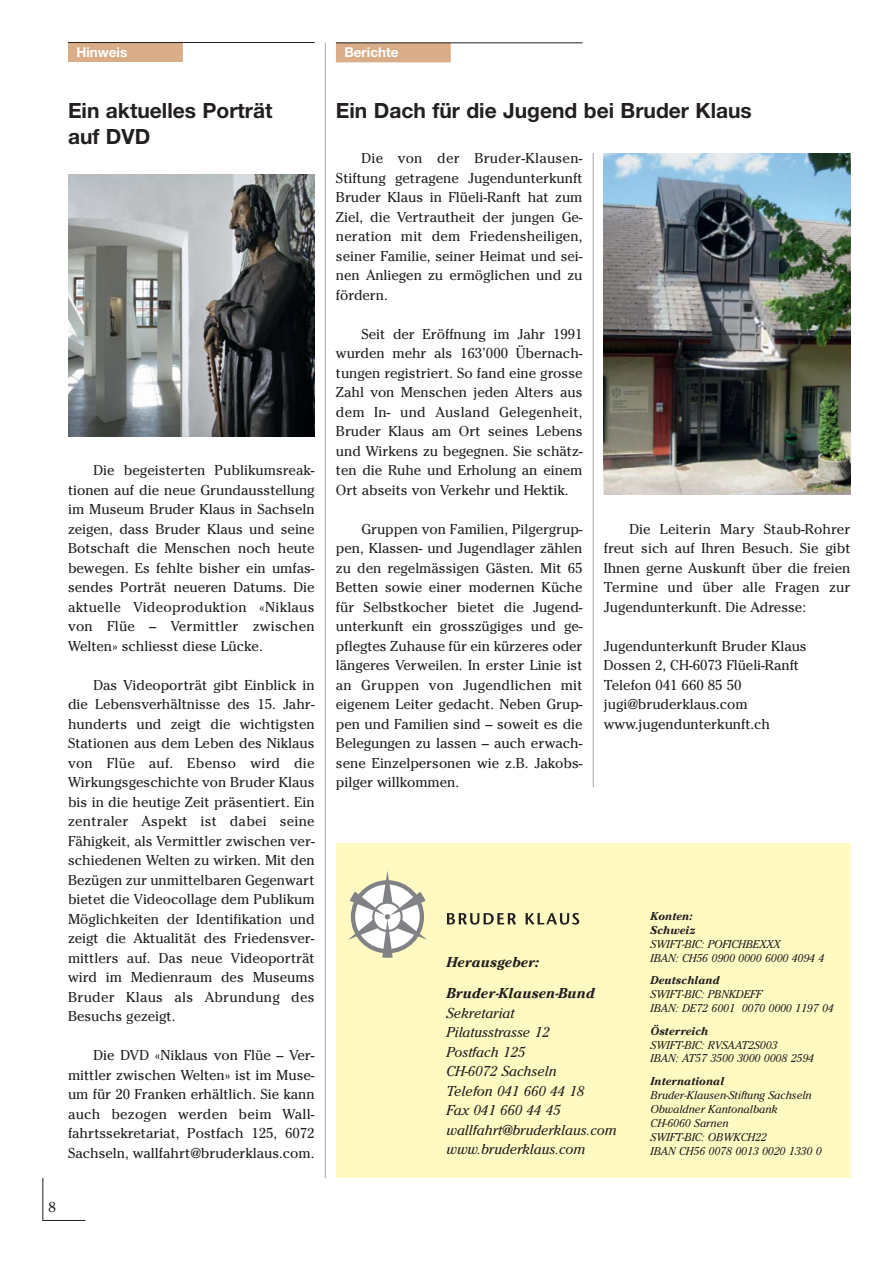
<style>
.page{position:relative;width:893px;height:1263px;background:#fff}
.page>*{position:absolute;margin:0;border:0;box-sizing:border-box;transform-origin:0 0}
.t1{font:700 21px/25.5px "Helvetica Neue";color:#231f20}
.t2{font:14.25px/19.5px "Cheltenham";color:#231f20;text-align:justify}
.t3{font:italic 14.25px/19.5px "Cheltenham";color:#231f20}
.t4{font:italic 700 14.25px "Cheltenham";color:#231f20}
.t5{font:700 13.5px "Helvetica Neue";color:#fff}
.t6{font:italic 11.25px/14px "Cheltenham";color:#231f20}
.t7{font:italic 700 11.25px/14px "Cheltenham";color:#231f20}
</style>
<div class="page">
<svg style="left:42px;top:1178px;width:44px;height:43px"></svg>
<div style="left:68px;top:43px;width:115px;height:19px;background:#d8ad87"></div>
<hr style="left:68px;top:42px;width:247px;height:1px;background:#231f20">
<hr style="left:325px;top:43px;width:1px;height:1135px;background:#a7a9ac">
<hr style="left:593px;top:153px;width:1px;height:634px;background:#a7a9ac">
<div style="left:336px;top:843px;width:514px;height:335px;background:#fffac2"></div>
<svg style="left:348px;top:871px;width:79px;height:87px"></svg>
<svg style="left:447px;top:913px;width:69px;height:12px"></svg>
<svg style="left:526px;top:913px;width:53px;height:12px"></svg>
<div style="left:336px;top:43px;width:115px;height:19px;background:#d8ad87"></div>
<hr style="left:336px;top:43px;width:247px;height:1px;background:#231f20">
<img style="left:604px;top:153px;width:246px;height:342px">
<img style="left:68px;top:174px;width:247px;height:262px">
<p class="t5" style="left:77px;top:47px;width:52px">Hinweis</p>
<h1 class="t1" style="left:68px;top:100px;width:206px">Ein aktuelles Porträt auf DVD</h1>
<p class="t2" style="left:68px;top:462px;width:248px;text-indent:26px">Die begeisterten Publikumsreak&shy;tionen auf die neue Grundausstellung im Museum Bruder Klaus in Sachseln zeigen, dass Bruder Klaus und seine Botschaft die Menschen noch heute bewegen. Es fehlte bisher ein umfas&shy;sendes Porträt neueren Datums. Die aktuelle Videoproduktion «Niklaus von Flüe – Vermittler zwischen Welten» schliesst diese Lücke.</p>
<p class="t2" style="left:68px;top:677px;width:248px;text-indent:26px">Das Videoporträt gibt Einblick in die Lebensverhältnisse des 15. Jahr&shy;hunderts und zeigt die wichtigsten Stationen aus dem Leben des Niklaus von Flüe auf. Ebenso wird die Wirkungsgeschichte von Bruder Klaus bis in die heutige Zeit präsentiert. Ein zentraler Aspekt ist dabei seine Fähigkeit, als Vermittler zwischen ver&shy;schiedenen Welten zu wirken. Mit den Bezügen zur unmittelbaren Gegenwart bietet die Videocollage dem Publikum Möglichkeiten der Identifikation und zeigt die Aktualität des Friedensver&shy;mittlers auf. Das neue Videoporträt wird im Medienraum des Museums Bruder Klaus als Abrundung des Besuchs gezeigt.</p>
<p class="t2" style="left:68px;top:1047px;width:248px;text-indent:26px">Die DVD «Niklaus von Flüe – Ver&shy;mittler zwischen Welten» ist im Muse&shy;um für 20 Franken erhältlich. Sie kann auch bezogen werden beim Wall&shy;fahrtssekretariat, Postfach 125, 6072<br>Sachseln, wallfahrt@bruderklaus.com.</p>
<p class="t2" style="left:49px;top:1199px;width:9px">8</p>
<p class="t5" style="left:344px;top:48px;width:56px">Berichte</p>
<h1 class="t1" style="left:336px;top:100px;width:417px">Ein Dach für die Jugend bei Bruder Klaus</h1>
<p class="t2" style="left:336px;top:150px;width:248px;text-indent:26px">Die von der Bruder-Klausen-Stiftung getragene Jugendunterkunft Bruder Klaus in Flüeli-Ranft hat zum Ziel, die Vertrautheit der jungen Ge&shy;neration mit dem Friedensheiligen, seiner Familie, seiner Heimat und sei&shy;nen Anliegen zu ermöglichen und zu fördern.</p>
<p class="t2" style="left:336px;top:325px;width:248px;text-indent:26px">Seit der Eröffnung im Jahr 1991 wurden mehr als 163’000 Übernach&shy;tungen registriert. So fand eine grosse Zahl von Menschen jeden Alters aus dem In- und Ausland Gelegenheit, Bruder Klaus am Ort seines Lebens und Wirkens zu begegnen. Sie schätz&shy;ten die Ruhe und Erholung an einem Ort abseits von Verkehr und Hektik.</p>
<p class="t2" style="left:336px;top:520px;width:248px;text-indent:26px">Gruppen von Familien, Pilgergrup&shy;pen, Klassen- und Jugendlager zählen zu den regelmässigen Gästen. Mit 65<br>Betten sowie einer modernen Küche für Selbstkocher bietet die Jugend&shy;unterkunft ein grosszügiges und ge&shy;pflegtes Zuhause für ein kürzeres oder längeres Verweilen. In erster Linie ist an Gruppen von Jugendlichen mit eigenem Leiter gedacht. Neben Grup&shy;pen und Familien sind – soweit es die Belegungen zu lassen – auch erwach&shy;sene Einzelpersonen wie z.B. Jakobs&shy;pilger willkommen.</p>
<p class="t2" style="left:604px;top:520px;width:248px;text-indent:26px">Die Leiterin Mary Staub-Rohrer freut sich auf Ihren Besuch. Sie gibt Ihnen gerne Auskunft über die freien Termine und über alle Fragen zur Jugendunterkunft. Die Adresse:</p>
<p class="t2" style="left:604px;top:637px;width:204px;text-align:left">Jugendunterkunft Bruder Klaus<br>Dossen 2, CH-6073 Flüeli-Ranft<br>Telefon 041 660 85 50 jugi@bruderklaus.com www.jugendunterkunft.ch</p>
<p class="t4" style="left:446px;top:956px;width:94px">Herausgeber:</p>
<p class="t4" style="left:446px;top:988px;width:150px">Bruder-Klausen-Bund</p>
<p class="t3" style="left:446px;top:1004px;width:172px">Sekretariat<br>Pilatusstrasse 12<br>Postfach 125<br>CH-6072 Sachseln<br>Telefon 041 660 44 18<br>Fax 041 660 44 45 wallfahrt@bruderklaus.com www.bruderklaus.com</p>
<p class="t7" style="left:651px;top:910px;width:46px">Konten:<br>Schweiz</p>
<p class="t6" style="left:651px;top:938px;width:175px">SWIFT-BIC: POFICHBEXXX<br>IBAN: CH56 0900 0000 6000 4094 4</p>
<p class="t7" style="left:651px;top:974px;width:71px">Deutschland</p>
<p class="t6" style="left:651px;top:988px;width:185px">SWIFT-BIC: PBNKDEFF<br>IBAN: DE72 6001 0070 0000 1197 04</p>
<p class="t7" style="left:651px;top:1025px;width:59px">Österreich</p>
<p class="t6" style="left:651px;top:1039px;width:165px">SWIFT-BIC: RVSAAT2S003<br>IBAN: AT57 3500 3000 0008 2594</p>
<p class="t7" style="left:651px;top:1075px;width:75px">International</p>
<p class="t6" style="left:651px;top:1089px;width:172px">Bruder-Klausen-Stiftung Sachseln<br>Obwaldner Kantonalbank<br>CH-6060 Sarnen<br>SWIFT-BIC: OBWKCH22<br>IBAN CH56 0078 0013 0020 1330 0</p>
</div>
